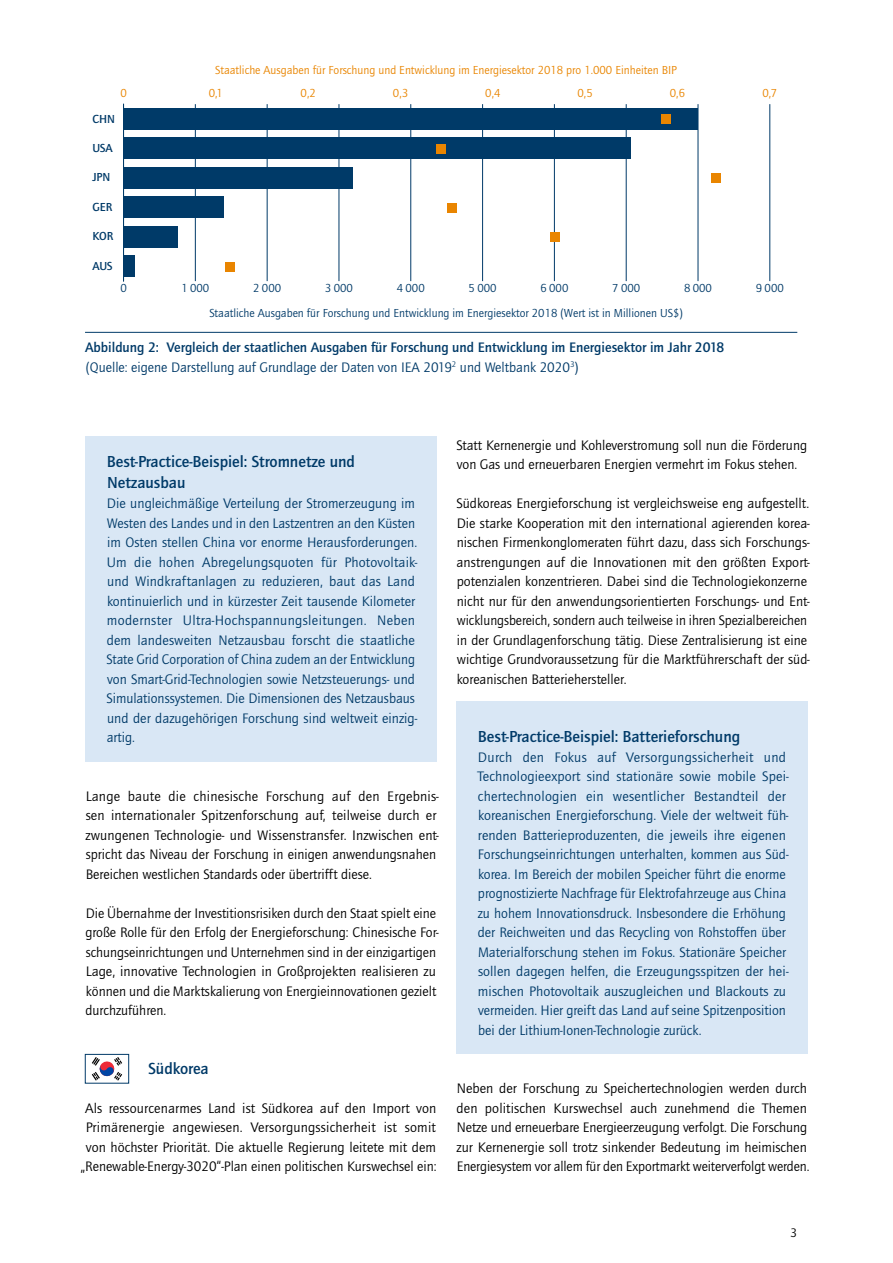
<style>
.page{position:relative;width:893px;height:1263px;background:#fff}
.page>*{position:absolute;margin:0;border:0;box-sizing:border-box;transform-origin:0 0}
.Überschrift{font:500 16.5px/21px "Quay Sans ITC Std";color:#003a68}
.Fließtext{font:14.25px/19.5px "Quay Sans ITC Std";color:#000}
.Fließtext-2{font:14.25px/19.5px "Quay Sans ITC Std";color:#003a68}
.t1{font:500 14.25px/19.5px "Quay Sans ITC Std";color:#003a68}
.Fließtext-3{font:12.75px "Quay Sans ITC Std";color:#000}
.t2{font:12px "Quay Sans ITC Std";color:#003a68}
.t3{font:12px "Quay Sans ITC Std";color:#e98500}
.t4{font:500 12px "Quay Sans ITC Std";color:#003a68}
.s1{font-weight:400}
</style>
<div class="page">
<svg style="left:91px;top:1057px;width:31px;height:24px"></svg>
<div style="left:85px;top:1054px;width:44px;height:29px;border:1px solid #003a68"></div>
<div style="left:456px;top:702px;width:352px;height:60px;background:#d9e7f5"></div>
<div style="left:456px;top:723px;width:352px;height:331px;background:#d9e7f5"></div>
<div style="left:85px;top:436px;width:352px;height:326px;background:#d9e7f5"></div>
<hr style="left:195px;top:104px;width:1px;height:177px;background:#003a68">
<hr style="left:267px;top:104px;width:1px;height:177px;background:#003a68">
<hr style="left:339px;top:104px;width:1px;height:177px;background:#003a68">
<hr style="left:410px;top:104px;width:1px;height:177px;background:#003a68">
<hr style="left:482px;top:104px;width:1px;height:177px;background:#003a68">
<hr style="left:554px;top:104px;width:1px;height:177px;background:#003a68">
<hr style="left:626px;top:104px;width:1px;height:177px;background:#003a68">
<hr style="left:698px;top:104px;width:1px;height:177px;background:#003a68">
<hr style="left:770px;top:104px;width:1px;height:177px;background:#003a68">
<hr style="left:123px;top:104px;width:1px;height:177px;background:#003a68">
<div style="left:124px;top:108px;width:574px;height:21px;background:#003a68"></div>
<div style="left:124px;top:138px;width:507px;height:21px;background:#003a68"></div>
<div style="left:124px;top:167px;width:228px;height:21px;background:#003a68"></div>
<div style="left:124px;top:197px;width:100px;height:21px;background:#003a68"></div>
<div style="left:124px;top:226px;width:54px;height:21px;background:#003a68"></div>
<div style="left:124px;top:256px;width:11px;height:21px;background:#003a68"></div>
<div style="left:662px;top:115px;width:9px;height:9px;background:#e98500"></div>
<div style="left:436px;top:144px;width:9px;height:9px;background:#e98500"></div>
<div style="left:711px;top:174px;width:9px;height:9px;background:#e98500"></div>
<div style="left:447px;top:203px;width:9px;height:9px;background:#e98500"></div>
<div style="left:551px;top:233px;width:9px;height:9px;background:#e98500"></div>
<div style="left:225px;top:262px;width:9px;height:9px;background:#e98500"></div>
<hr style="left:85px;top:332px;width:712px;height:1px;background:#003a68">
<p class="t3" style="left:215px;top:63px;width:463px">Staatliche Ausgaben für Forschung und Entwicklung im Energiesektor 2018 pro 1.000 Einheiten BIP</p>
<p class="t3" style="left:120px;top:86px;width:8px">0</p>
<p class="t3" style="left:209px;top:86px;width:16px">0,1</p>
<p class="t3" style="left:301px;top:86px;width:17px">0,2</p>
<p class="t3" style="left:393px;top:86px;width:17px">0,3</p>
<p class="t3" style="left:485px;top:86px;width:17px">0,4</p>
<p class="t3" style="left:578px;top:86px;width:17px">0,5</p>
<p class="t3" style="left:670px;top:86px;width:17px">0,6</p>
<p class="t3" style="left:762px;top:86px;width:16px">0,7</p>
<p class="t4" style="left:92px;top:111px;width:24px">CHN</p>
<p class="t4" style="left:92px;top:141px;width:22px">USA</p>
<p class="t4" style="left:92px;top:170px;width:20px">JPN</p>
<p class="t4" style="left:92px;top:200px;width:21px">GER</p>
<p class="t4" style="left:92px;top:229px;width:22px">KOR</p>
<p class="t4" style="left:92px;top:259px;width:22px">AUS</p>
<p class="t2" style="left:120px;top:281px;width:8px">0</p>
<p class="t2" style="left:181px;top:281px;width:30px">1 000</p>
<p class="t2" style="left:253px;top:281px;width:30px">2 000</p>
<p class="t2" style="left:325px;top:281px;width:30px">3 000</p>
<p class="t2" style="left:397px;top:281px;width:30px">4 000</p>
<p class="t2" style="left:469px;top:281px;width:30px">5 000</p>
<p class="t2" style="left:540px;top:281px;width:30px">6 000</p>
<p class="t2" style="left:612px;top:281px;width:30px">7 000</p>
<p class="t2" style="left:684px;top:281px;width:30px">8 000</p>
<p class="t2" style="left:756px;top:281px;width:30px">9 000</p>
<p class="t2" style="left:209px;top:306px;width:475px">Staatliche Ausgaben für Forschung und Entwicklung im Energiesektor 2018 (Wert ist in Millionen US$)</p>
<p class="t1" style="left:85px;top:338px;width:641px">Abbildung 2: Vergleich der staatlichen Ausgaben für Forschung und Entwicklung im Energiesektor im Jahr 2018 <span class="s1">(Quelle: eigene Darstellung auf Grundlage der Daten von IEA 2019</span><sup>2</sup> <span class="s1">und Weltbank 2020</span><sup>3</sup><span class="s1">)</span></p>
<p class="Überschrift" style="left:107px;top:451px;width:250px">Best-Practice-Beispiel: Stromnetze und<br>Netzausbau</p>
<p class="Fließtext-2" style="left:107px;top:494px;width:312px">Die ungleichmäßige Verteilung der Stromerzeugung im Westen des Landes und in den Lastzentren an den Küsten im Osten stellen China vor enorme Herausforderungen.<br>Um die hohen Abregelungsquoten für Photovoltaik&shy;und Windkraftanlagen zu reduzieren, baut das Land kontinuierlich und in kürzester Zeit tausende Kilometer modernster Ultra-Hochspannungsleitungen. Neben dem landesweiten Netzausbau forscht die staatliche State Grid Corporation of China zudem an der Entwicklung von Smart-Grid-Technologien sowie Netzsteuerungs- und Simulationssystemen. Die Dimensionen des Netzausbaus und der dazugehörigen Forschung sind weltweit einzig&shy;artig.</p>
<p class="Fließtext" style="left:86px;top:786px;width:355px">Lange baute die chinesische Forschung auf den Ergebnis&shy;sen internationaler Spitzenforschung auf, teilweise durch er zwungenen Technologie- und Wissenstransfer. Inzwischen ent&shy;spricht das Niveau der Forschung in einigen anwendungsnahen Bereichen westlichen Standards oder übertrifft diese.</p>
<p class="Fließtext" style="left:86px;top:903px;width:355px">Die Übernahme der Investitionsrisiken durch den Staat spielt eine große Rolle für den Erfolg der Energieforschung: Chinesische For&shy;schungseinrichtungen und Unternehmen sind in der einzigartigen Lage, innovative Technologien in Großprojekten realisieren zu können und die Marktskalierung von Energieinnovationen gezielt durchzuführen.</p>
<p class="Überschrift" style="left:148px;top:1058px;width:62px">Südkorea</p>
<p class="Fließtext" style="left:81px;top:1098px;width:358px;text-align:center">Als ressourcenarmes Land ist Südkorea auf den Import von Primärenergie angewiesen. Versorgungssicherheit ist somit von höchster Priorität. Die aktuelle Regierung leitete mit dem „Renewable-Energy-3020“-Plan einen politischen Kurswechsel ein:</p>
<p class="Fließtext" style="left:456px;top:435px;width:352px">Statt Kernenergie und Kohleverstromung soll nun die Förderung von Gas und erneuerbaren Energien vermehrt im Fokus stehen.</p>
<p class="Fließtext" style="left:456px;top:494px;width:355px">Südkoreas Energieforschung ist vergleichsweise eng aufgestellt.<br>Die starke Kooperation mit den international agierenden korea&shy;nischen Firmenkonglomeraten führt dazu, dass sich Forschungs&shy;anstrengungen auf die Innovationen mit den größten Export&shy;potenzialen konzentrieren. Dabei sind die Technologiekonzerne nicht nur für den anwendungsorientierten Forschungs- und Ent&shy;wicklungsbereich, sondern auch teilweise in ihren Spezialbereichen in der Grundlagenforschung tätig. Diese Zentralisierung ist eine wichtige Grundvoraussetzung für die Marktführerschaft der süd&shy;koreanischen Batteriehersteller.</p>
<p class="Überschrift" style="left:478px;top:726px;width:264px">Best-Practice-Beispiel: Batterieforschung</p>
<p class="Fließtext-2" style="left:477px;top:747px;width:313px">Durch den Fokus auf Versorgungssicherheit und Technologieexport sind stationäre sowie mobile Spei&shy;chertechnologien ein wesentlicher Bestandteil der koreanischen Energieforschung. Viele der weltweit füh&shy;renden Batterieproduzenten, die jeweils ihre eigenen Forschungseinrichtungen unterhalten, kommen aus Süd&shy;korea. Im Bereich der mobilen Speicher führt die enorme prognostizierte Nachfrage für Elektrofahrzeuge aus China zu hohem Innovationsdruck. Insbesondere die Erhöhung der Reichweiten und das Recycling von Rohstoffen über Materialforschung stehen im Fokus. Stationäre Speicher sollen dagegen helfen, die Erzeugungsspitzen der hei&shy;mischen Photovoltaik auszugleichen und Blackouts zu vermeiden. Hier greift das Land auf seine Spitzenposition bei der Lithium-Ionen-Technologie zurück.</p>
<p class="Fließtext" style="left:456px;top:1079px;width:354px">Neben der Forschung zu Speichertechnologien werden durch den politischen Kurswechsel auch zunehmend die Themen Netze und erneuerbare Energieerzeugung verfolgt. Die Forschung zur Kernenergie soll trotz sinkender Bedeutung im heimischen Energiesystem vor allem für den Exportmarkt weiterverfolgt werden.</p>
<p class="Fließtext-3" style="left:790px;top:1226px;width:8px">3</p>
</div>
